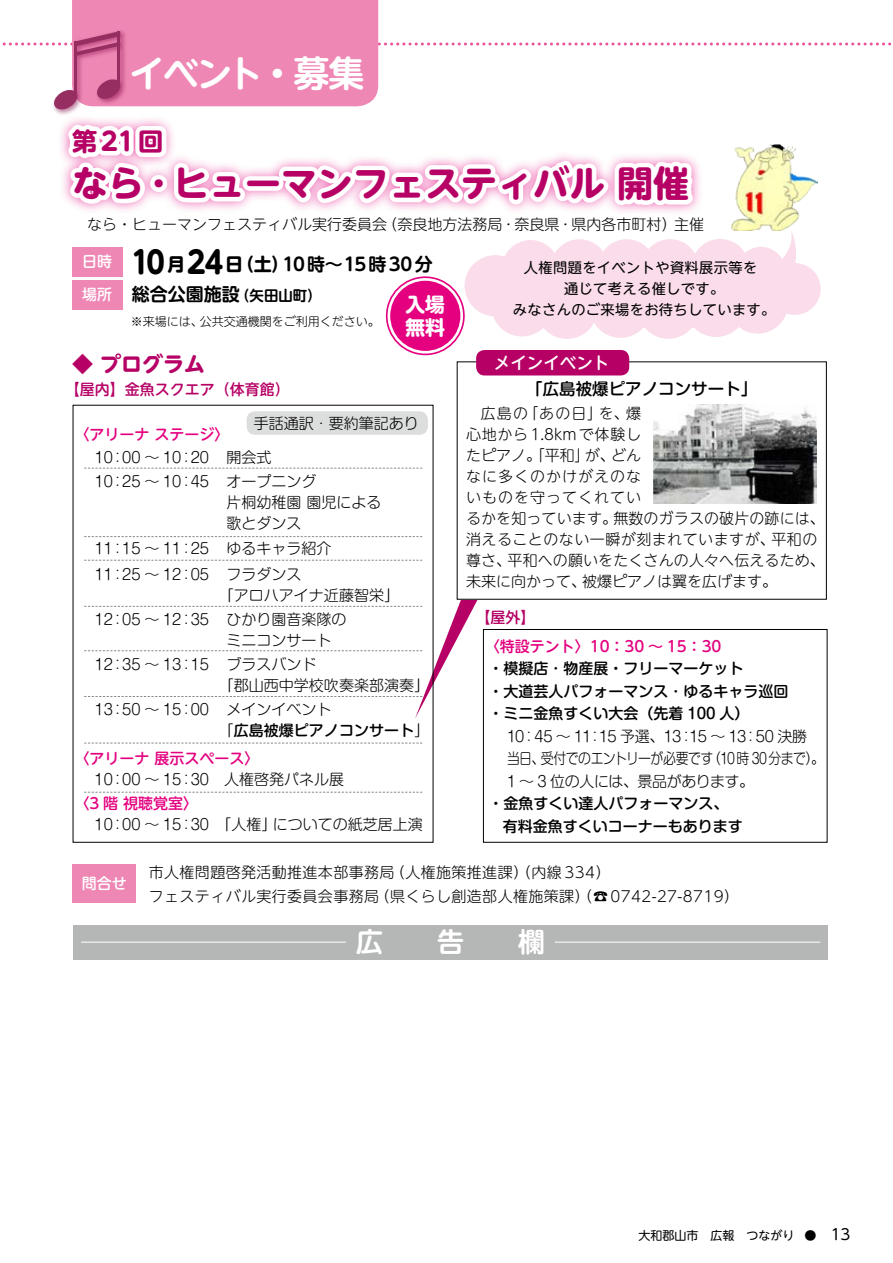
<style>
.page{position:relative;width:893px;height:1263px;background:#fff}
.page>*{position:absolute;margin:0;border:0;box-sizing:border-box;transform-origin:0 0}
.t1{font:700 36px "UD Shin M Go Pr 6";color:#b60065}
.t2{font:700 36px "UD Shin M Go Pr 6 De";letter-spacing:-.065em;color:#fff}
.t3{font:700 25.2px "UD Shin M Go Pr 6";color:#b60065}
.t4{font:700 21px "UD Shin M Go Pr 6";color:#b60065}
.t5{font:700 19.8px/23.1px "UD Shin M Go Pr 6";color:#fff}
.t6{font:700 18px/30px "UD Shin M Go Pr 6 De";color:#000}
.t7{font:500 16.5px "Shin M Go Pr 6";color:#000}
.t8{font:500 16.5px "UD Shin M Go Pr 6";color:#fff}
.t9{font:300 15px/21px "UD Shin M Go Pr 6";letter-spacing:.025em;color:#000}
.t10{font:300 15px/24px "Shin M Go Pr 6";color:#000}
.t11{font:500 15px/22.5px "Shin M Go Pr 6";color:#000}
.t12{font:500 15px "UD Shin M Go Pr 6";color:#e4007f}
.t13{font:300 15px "UD Shin M Go Pr 6";color:#000}
.t14{font:300 15px "Shin M Go Pr 6";letter-spacing:-.06em;color:#000}
.t15{font:300 15px "Shin M Go Pr 6";letter-spacing:-.035em;color:#000;scale:.86 1}
.t16{font:500 15px "UD Shin M Go Pr 6";color:#b60065}
.t17{font:300 15px "Shin M Go Pr 6";letter-spacing:-.03em;color:#000}
.t18{font:500 15px "UD Shin M Go Pr 6";color:#fff}
.t19{font:14.25px/21px "UD Shin M Go Pr 6";letter-spacing:.025em;color:#000;text-align:center}
.t20{font:300 12px "UD Shin M Go Pr 6";color:#000}
.t21{font:12px "UD Shin M Go Pr 6";color:#000}
.s1{font-family:"UD Shin M Go Pr 6";font-size:30.6px}
.s2{font-family:"UD Shin M Go Pr 6"}
.s3{font-family:"UD Shin M Go Pr 6";font-weight:500;font-size:15px;color:#fff}
.s4{font-size:14.4px}
.s5{font-weight:300}
.s6{font-size:15px}
</style>
<div class="page">
<div style="left:769px;top:263px;width:52px;height:52px;background:#fadcea;border-radius:50%"></div>
<div style="left:691px;top:239px;width:58px;height:58px;background:#fadcea;border-radius:50%"></div>
<div style="left:641px;top:239px;width:58px;height:58px;background:#fadcea;border-radius:50%"></div>
<div style="left:598px;top:239px;width:57px;height:58px;background:#fadcea;border-radius:50%"></div>
<div style="left:551px;top:239px;width:57px;height:58px;background:#fadcea;border-radius:50%"></div>
<div style="left:502px;top:240px;width:57px;height:58px;background:#fadcea;border-radius:50%"></div>
<div style="left:465px;top:255px;width:61px;height:61px;background:#fadcea;border-radius:50%"></div>
<div style="left:491px;top:275px;width:62px;height:61px;background:#fadcea;border-radius:50%"></div>
<div style="left:536px;top:278px;width:62px;height:61px;background:#fadcea;border-radius:50%"></div>
<div style="left:685px;top:276px;width:62px;height:61px;background:#fadcea;border-radius:50%"></div>
<div style="left:727px;top:272px;width:61px;height:62px;background:#fadcea;border-radius:50%"></div>
<div style="left:736px;top:247px;width:49px;height:49px;background:#fadcea;border-radius:50%"></div>
<div style="left:576px;top:254px;width:190px;height:75px;background:#fadcea;border-radius:50%"></div>
<div style="left:638px;top:278px;width:61px;height:61px;background:#fadcea;border-radius:50%"></div>
<div style="left:590px;top:277px;width:61px;height:61px;background:#fadcea;border-radius:50%"></div>
<div style="left:74px;top:925px;width:754px;height:34px;background:#b5b6b6"></div>
<hr style="left:81px;top:942px;width:265px;height:1px;background:#fff">
<hr style="left:555px;top:942px;width:265px;height:1px;background:#fff">
<div style="left:72px;top:247px;width:50px;height:29px;background:#ee87b4"></div>
<div style="left:72px;top:280px;width:50px;height:29px;background:#ee87b4"></div>
<div style="left:483px;top:629px;width:344px;height:214px;border:1px solid #000"></div>
<div style="left:247px;top:411px;width:181px;height:24px;background:#dcdddd;border-radius:9px"></div>
<img style="left:654px;top:405px;width:162px;height:99px">
<div style="left:476px;top:350px;width:153px;height:25px;background:#b60065;border-radius:9px"></div>
<div style="left:72px;top:864px;width:64px;height:39px;background:#ee87b4"></div>
<img style="left:731px;top:211px;width:69px;height:20px">
<svg style="left:2px;top:0;width:890px;height:211px"></svg>
<svg style="left:387px;top:277px;width:77px;height:77px"></svg>
<div style="left:386px;top:276px;width:79px;height:79px;border:2px solid #e4007f;border-radius:50%"></div>
<div style="left:390px;top:281px;width:70px;height:70px;background:#e4007f;border-radius:50%"></div>
<svg style="left:84px;top:468px;width:338px;height:1px"></svg>
<svg style="left:84px;top:536px;width:338px;height:1px"></svg>
<svg style="left:84px;top:560px;width:412px;height:159px"></svg>
<svg style="left:84px;top:743px;width:338px;height:1px"></svg>
<svg style="left:84px;top:792px;width:338px;height:1px"></svg>
<svg style="left:766px;top:230px;width:38px;height:35px"></svg>
<h1 class="t2" style="left:129px;top:43px;width:237px">イベント・募集</h1>
<h2 class="t3" style="left:72px;top:120px;width:93px">第21回</h2>
<h1 class="t1" style="left:72px;top:152px;width:618px">なら･ヒューマンフェスティバル 開催</h1>
<p class="t13" style="left:72px;top:212px;width:633px">　なら・ヒューマンフェスティバル実行委員会（奈良地方法務局･奈良県･県内各市町村）主催</p>
<p class="t6" style="left:82px;top:248px;width:352px"><sup>日時</sup> <span class="s1">10</span><span class="s2">月</span><span class="s1">24</span><span class="s2">日（土）</span>10時～15時30分<span class="s3">場所</span> 総合公園施設<span class="s4">（矢田山町）</span></p>
<p class="t20" style="left:131px;top:312px;width:250px">※来場には、公共交通機関をご利用ください。</p>
<h3 class="t4" style="left:72px;top:346px;width:134px">◆ プログラム</h3>
<p class="t16" style="left:65px;top:377px;width:226px">【屋内】金魚スクエア（体育館）</p>
<h3 class="t5" style="left:405px;top:291px;width:41px">入場無料</h3>
<p class="t10" style="left:254px;top:410px;width:166px">手話通訳･要約筆記あり</p>
<p class="t12" style="left:74px;top:422px;width:156px">〈アリーナステージ〉</p>
<p class="t10" style="left:95px;top:444px;width:223px">10：00 ～ 10：20 開会式<br>10：25 ～ 10：45 オープニング</p>
<p class="t10" style="left:226px;top:490px;width:156px;line-height:21px">片桐幼稚園 園児による歌とダンス</p>
<p class="t10" style="left:95px;top:535px;width:238px;line-height:25.5px">11：15 ～ 11：25 ゆるキャラ紹介<br>11：25 ～ 12：05 フラダンス</p>
<p class="t10" style="left:95px;top:582px;width:298px;text-indent:132px">｢アロハアイナ近藤智栄｣<br>12：05 ～ 12：35 ひかり園音楽隊の</p>
<p class="t10" style="left:95px;top:627px;width:238px;text-indent:132px">ミニコンサート<br>12：35 ～ 13：15 ブラスバンド</p>
<p class="t10" style="left:95px;top:672px;width:328px;text-indent:132px">｢郡山西中学校吹奏楽部演奏｣<br>13：50 ～ 15：00 メインイベント</p>
<p class="t11" style="left:219px;top:718px;width:211px"><span class="s5">「</span>広島被爆ピアノコンサート<span class="s5">」</span></p>
<p class="t12" style="left:74px;top:746px;width:186px">〈アリーナ展示スペース〉</p>
<p class="t10" style="left:95px;top:766px;width:251px">10：00 ～ 15：30　人権啓発パネル展</p>
<p class="t12" style="left:74px;top:791px;width:125px">〈3 階視聴覚室〉</p>
<p class="t10" style="left:95px;top:811px;width:330px">10：00 ～ 15：30　「人権」についての紙芝居上演</p>
<p class="t19" style="left:513px;top:256px;width:264px">人権問題をイベントや資料展示等を<br>通じて考える催しです。<br>みなさんのご来場をお待ちしています。</p>
<p class="t8" style="left:494px;top:349px;width:117px">メインイベント</p>
<p class="t7" style="left:534px;top:375px;width:216px">｢広島被爆ピアノコンサート｣</p>
<p class="t9" style="left:466px;top:401px;width:360px;text-indent:15px">広島の｢あの日｣を、爆<br>心地から1.8kmで体験し<br>たピアノ。｢平和｣が、どん<br>なに多くのかけがえのな<br>いものを守ってくれてい<br>るかを知っています。無数のガラスの破片の跡には、消えることのない一瞬が刻まれていますが、平和の尊さ、平和への願いをたくさんの人々へ伝えるため、未来に向かって、被爆ピアノは翼を広げます。</p>
<p class="t16" style="left:476px;top:605px;width:61px">【屋外】</p>
<p class="t12" style="left:485px;top:633px;width:238px">〈特設テント〉10：30 ～ 15：30</p>
<p class="t11" style="left:489px;top:656px;width:301px">・模擬店･物産展・フリーマーケット<br>・大道芸人パフォーマンス･ゆるキャラ巡回・ミニ金魚すくい大会（先着 100 人）</p>
<p class="t14" style="left:492px;top:724px;width:316px">　10：45 ～ 11：15 予選、13：15 ～ 13：50 決勝</p>
<p class="t15" style="left:507px;top:746px;width:370px">当日、受付でのエントリーが必要です（10時 30分まで）。</p>
<p class="t17" style="left:492px;top:769px;width:263px">　1 ～ 3 位の人には、景品があります。</p>
<p class="t11" style="left:503px;top:791px;width:241px;text-indent:-14px">・金魚すくい達人パフォーマンス、有料金魚すくいコーナーもあります</p>
<p class="t18" style="left:82px;top:871px;width:46px">問合せ</p>
<p class="t9" style="left:149px;top:860px;width:592px;line-height:23.2px">市人権問題啓発活動推進本部事務局（人権施策推進課）（内線 334）<br>フェスティバル実行委員会事務局（県くらし創造部人権施策課）（☎ 0742-27-8719）</p>
<p class="t21" style="left:638px;top:1226px;width:214px">大和郡山市 広報　つながり ● <span class="s6">13</span></p>
</div>
